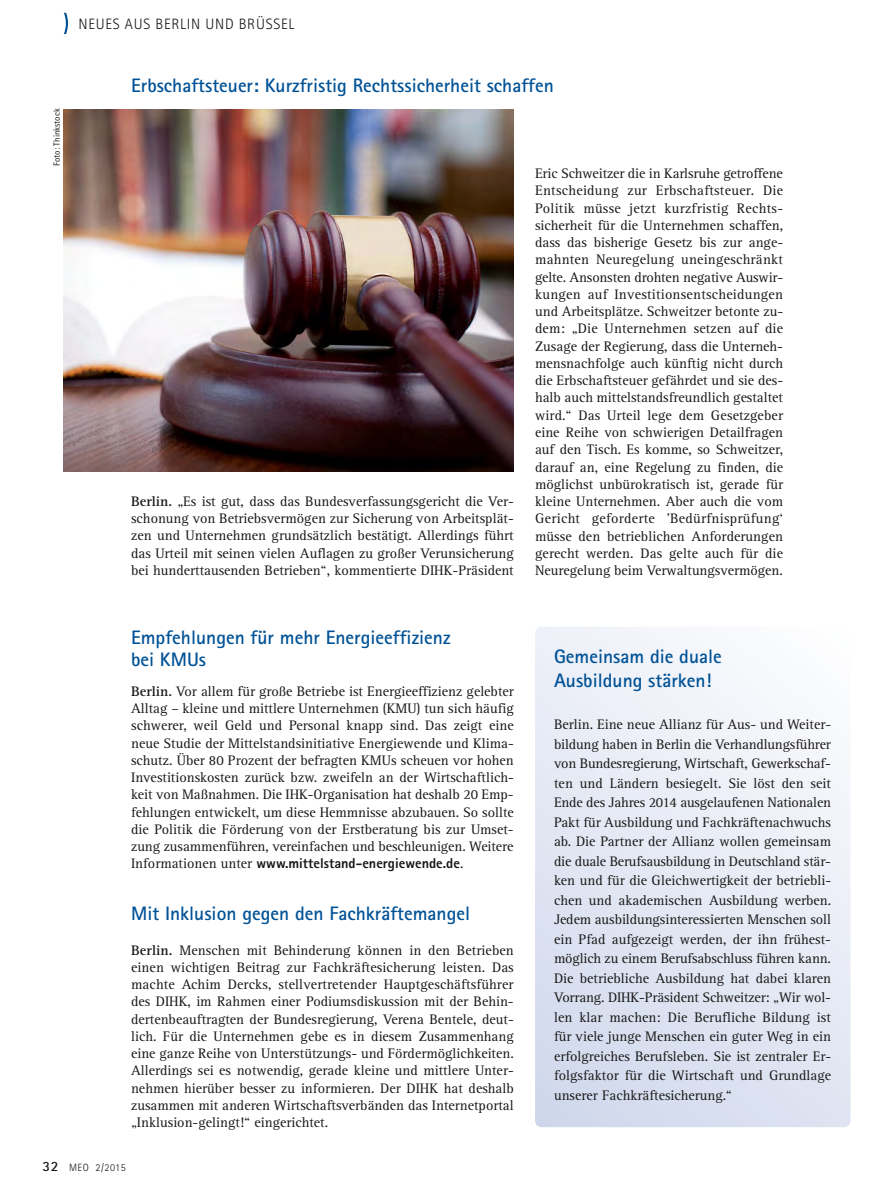
<style>
.page{position:relative;width:893px;height:1191px;background:#fff}
.page>*{position:absolute;margin:0;border:0;box-sizing:border-box;transform-origin:0 0}
.t1{font:700 19.5px/24px "Agfa Rotis Sans Serif";color:#005296}
.t2{font:300 15px "Agfa Rotis Sans Serif";letter-spacing:.05em;color:#181716}
.t3{font:14.25px/17.2px "Agfa Rotis Serif";color:#181716;text-align:justify}
.t4{font:800 14.25px "Agfa Rotis Sans Serif";color:#181716}
.t5{font:300 10.5px "Agfa Rotis Sans Serif";letter-spacing:.05em;color:#181716}
.t6{font:9px "Agfa Rotis Sans Serif";color:#181716}
.s1{font-weight:700}
.s2{font-family:"Agfa Rotis Serif";font-weight:400}
.s3{font-weight:700;font-size:14.25px}
</style>
<div class="page">
<svg style="left:64px;top:13px;width:4px;height:21px"></svg>
<div style="left:535px;top:626px;width:315px;height:501px;background:linear-gradient(to bottom,#f6f8fc,#d6ddee);border-radius:6px"></div>
<img style="left:64px;top:109px;width:450px;height:362px">
<p class="t2" style="left:79px;top:15px;width:217px">NEUES AUS BERLIN UND BRüSSEL</p>
<p class="t6" style="left:51px;top:166px;width:59px;rotate:-90deg">Foto: Thinkstock</p>
<h1 class="t1" style="left:131px;top:73px;width:424px">Erbschaftsteuer: Kurzfristig Rechtssicherheit schaffen</h1>
<p class="t3" style="left:131px;top:492px;width:384px"><span class="s1">Berlin.</span> „Es ist gut, dass das Bundesverfassungsgericht die Ver&shy;schonung von Betriebsvermögen zur Sicherung von Arbeitsplät&shy;zen und Unternehmen grundsätzlich bestätigt. Allerdings führt das Urteil mit seinen vielen Auflagen zu großer Verunsicherung bei hunderttausenden Betrieben“, kommentierte DIHK-Präsident</p>
<h1 class="t1" style="left:131px;top:626px;width:321px;line-height:22.5px">Empfehlungen für mehr Energieeffizienz bei KMUs</h1>
<p class="t3" style="left:131px;top:682px;width:384px"><span class="s1">Berlin.</span> Vor allem für große Betriebe ist Energieeffizienz gelebter Alltag – kleine und mittlere Unternehmen (KMU) tun sich häufig schwerer, weil Geld und Personal knapp sind. Das zeigt eine neue Studie der Mittelstandsinitiative Energiewende und Klima&shy;schutz. Über 80 Prozent der befragten KMUs scheuen vor hohen Investitionskosten zurück bzw. zweifeln an der Wirtschaftlich - keit von Maßnahmen. Die IHK-Organisation hat deshalb 20 Emp&shy;fehlungen entwickelt, um diese Hemmnisse abzubauen. So sollte die Politik die Förderung von der Erstberatung bis zur Umset - zung zusammenführen, vereinfachen und beschleunigen. Weitere</p>
<p class="t4" style="left:131px;top:855px;width:334px"><span class="s2">Informationen unter</span> www.mittelstand-energiewende.de<span class="s2">.</span></p>
<h1 class="t1" style="left:131px;top:901px;width:341px">Mit Inklusion gegen den Fachkräftemangel</h1>
<p class="t3" style="left:131px;top:941px;width:384px"><span class="s1">Berlin.</span> Menschen mit Behinderung können in den Betrieben einen wichtigen Beitrag zur Fachkräftesicherung leisten. Das machte Achim Dercks, stellvertretender Hauptgeschäftsführer des DIHK, im Rahmen einer Podiumsdiskussion mit der Behin&shy;dertenbeauftragten der Bundesregierung, Verena Bentele, deut - lich. Für die Unternehmen gebe es in diesem Zusammenhang eine ganze Reihe von Unterstützungs- und Fördermöglichkeiten.<br>Allerdings sei es notwendig, gerade kleine und mittlere Unter&shy;nehmen hierüber besser zu informieren. Der DIHK hat deshalb zusammen mit anderen Wirtschaftsverbänden das Internetportal „Inklusion-gelingt!“ eingerichtet.</p>
<p class="t3" style="left:535px;top:164px;width:250px">Eric Schweitzer die in Karlsruhe getroffene Entscheidung zur Erbschaftsteuer. Die Politik müsse jetzt kurzfristig Rechts - sicherheit für die Unternehmen schaffen, dass das bisherige Gesetz bis zur ange&shy;mahnten Neuregelung uneingeschränkt gelte. Ansonsten drohten negative Auswir - kungen auf Investitionsentscheidungen und Arbeitsplätze. Schweitzer betonte zu&shy;dem: „Die Unternehmen setzen auf die Zusage der Regierung, dass die Unterneh&shy;mensnachfolge auch künftig nicht durch die Erbschaftsteuer gefährdet und sie des&shy;halb auch mittelstandsfreundlich gestaltet wird.“ Das Urteil lege dem Gesetzgeber eine Reihe von schwierigen Detailfragen auf den Tisch. Es komme, so Schweitzer, darauf an, eine Regelung zu finden, die möglichst unbürokratisch ist, gerade für kleine Unternehmen. Aber auch die vom Gericht geforderte 'Bedürfnisprüfung‘ müsse den betrieblichen Anforderungen gerecht werden. Das gelte auch für die Neuregelung beim Verwaltungsvermögen.</p>
<h1 class="t1" style="left:554px;top:644px;width:169px">Gemeinsam die duale<br>Ausbildung stärken!</h1>
<p class="t3" style="left:554px;top:715px;width:279px;line-height:19.5px">Berlin. Eine neue Allianz für Aus- und Weiter&shy;bildung haben in Berlin die Verhandlungsführer von Bundesregierung, Wirtschaft, Gewerkschaf&shy;ten und Ländern besiegelt. Sie löst den seit Ende des Jahres 2014 ausgelaufenen Nationalen Pakt für Ausbildung und Fachkräftenachwuchs ab. Die Partner der Allianz wollen gemeinsam die duale Berufsausbildung in Deutschland stär&shy;ken und für die Gleichwertigkeit der betriebli&shy;chen und akademischen Ausbildung werben.<br>Jedem ausbildungsinteressierten Menschen soll ein Pfad aufgezeigt werden, der ihn frühest&shy;möglich zu einem Berufsabschluss führen kann.<br>Die betriebliche Ausbildung hat dabei klaren Vorrang. DIHK-Präsident Schweitzer: „Wir wol&shy;len klar machen: Die Berufliche Bildung ist für viele junge Menschen ein guter Weg in ein erfolgreiches Berufsleben. Sie ist zentraler Er&shy;folgsfaktor für die Wirtschaft und Grundlage unserer Fachkräftesicherung.“</p>
<p class="t5" style="left:43px;top:1161px;width:85px"><span class="s3">32</span> MEO 2/2015</p>
</div>
